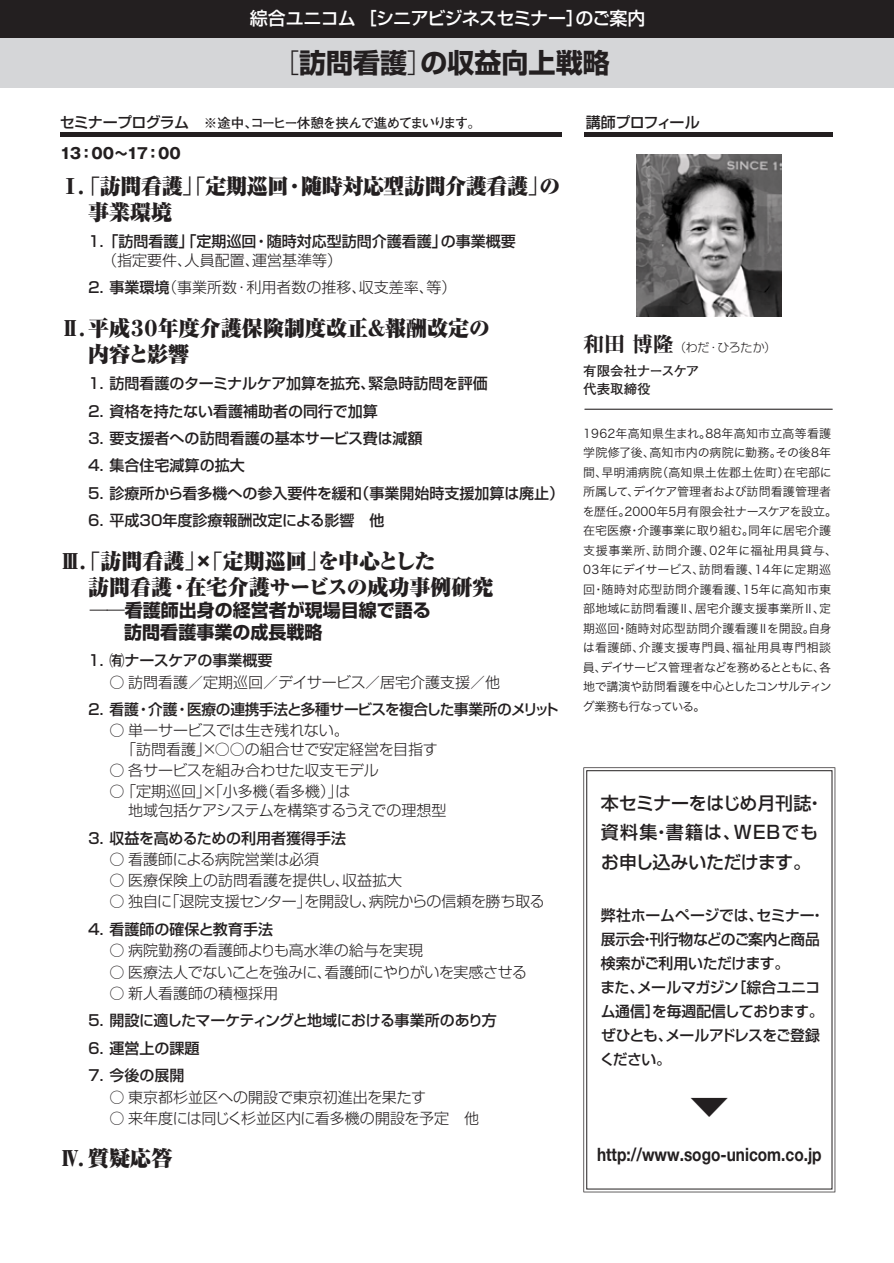
<style>
.page{position:relative;width:894px;height:1263px;background:#fff}
.page>*{position:absolute;margin:0;border:0;box-sizing:border-box;transform-origin:0 0}
.t1{font:500 31.05px "Shin Go Pro";color:#231f20;scale:1.3 1}
.t2{font:700 27px "Shin Go Pro";color:#231f20}
.t3{font:900 21px/25.8px "Ryumin Pro";color:#231f20}
.t4{font:900 21px/25.8px "Ryumin Pro";letter-spacing:-.02em;color:#231f20}
.t5{font:700 18.3px "Helvetica Neue";color:#231f20;scale:.84 1}
.t6{font:500 18px/29.5px "Shin Go Pro";letter-spacing:-.005em;color:#231f20}
.t7{font:700 18px/21.6px "Shin Go Pro";color:#231f20}
.t8{font:500 18px "Shin Go Pro";letter-spacing:-.045em;color:#fff}
.t9{font:300 15px/18.6px "Shin Go Pro";color:#231f20}
.t10{font:500 15px/27.5px "Shin Go Pro";letter-spacing:-.005em;color:#231f20}
.t11{font:500 15px/24px "Shin Go Pro";letter-spacing:-.03em;color:#231f20}
.t12{font:300 15px "Shin Go Pro";letter-spacing:-.03em;color:#231f20}
.t13{font:500 15px/27.5px "Shin Go Pro";letter-spacing:-.025em;color:#231f20}
.t14{font:300 15px "Shin Go Pro";letter-spacing:-.02em;color:#231f20}
.t15{font:700 15px "Gothic MB101 Pro";letter-spacing:-.04em;color:#231f20}
.t16{font:500 15px "Shin Go Pro";letter-spacing:-.045em;color:#231f20}
.t17{font:700 13.5px "Futo Go B101 Pro";letter-spacing:-.095em;color:#231f20}
.t18{font:700 13.5px/18px "Futo Go B101 Pro";color:#231f20}
.t19{font:12px/19.5px "Hira Kaku Pro W3";letter-spacing:.01em;color:#231f20}
.t20{font:300 12px "Shin Go Pro";letter-spacing:-.025em;color:#231f20}
.s1{font-weight:300}
.s2{font-family:"Shin Go Pro";font-weight:500;font-size:15px}
.s3{font-weight:500}
.s4{font-weight:500;font-size:15px}
.s5{font-family:"Midashi Min Pro MA31";font-weight:400;font-size:21px}
</style>
<div class="page">
<div style="left:0;top:0;width:894px;height:39px;background:#231f20"></div>
<div style="left:0;top:39px;width:894px;height:49px;background:#d5d6d8"></div>
<hr style="left:60px;top:133px;width:501px;height:4px;background:#231f20">
<hr style="left:584px;top:133px;width:248px;height:4px;background:#231f20">
<hr style="left:584px;top:409px;width:248px;height:1px;background:#231f20">
<div style="left:584px;top:768px;width:250px;height:423px;background:#fff;border:4px solid #fff"></div>
<div style="left:586px;top:770px;width:246px;height:419px;border:1px solid #231f20"></div>
<img style="left:636px;top:155px;width:145px;height:162px">
<h3 class="t8" style="left:250px;top:3px;width:397px">綜合ユニコム ［シニアビジネスセミナー］のご案内</h3>
<h2 class="t2" style="left:272px;top:41px;width:339px"><span class="s1">［</span>訪問看護<span class="s1">］</span>の収益向上戦略</h2>
<p class="t17" style="left:60px;top:112px;width:423px"><span class="s2">セミナープログラム　</span>※途中、コーヒー休憩を挟んで進めてまいります。</p>
<p class="t15" style="left:60px;top:141px;width:122px">13：00～17：00</p>
<h3 class="t4" style="left:88px;top:172px;width:473px;text-indent:-28px">Ⅰ．「訪問看護」「定期巡回・随時対応型訪問介護看護」の事業環境</h3>
<p class="t10" style="left:86px;top:226px;width:431px">１．「訪問看護」「定期巡回・随時対応型訪問介護看護」の事業概要</p>
<p class="t9" style="left:86px;top:245px;width:371px;line-height:27.5px;text-indent:16px">（指定要件、人員配置、運営基準等）<br><span class="s3">２．事業環境</span>（事業所数・利用者数の推移、収支差率、等）</p>
<h3 class="t3" style="left:88px;top:314px;width:403px;text-indent:-28px">Ⅱ．平成３０年度介護保険制度改正&amp;報酬改定の内容と影響</h3>
<p class="t10" style="left:86px;top:368px;width:479px">１．訪問看護のターミナルケア加算を拡充、緊急時訪問を評価<br>２．資格を持たない看護補助者の同行で加算<br>３．要支援者への訪問看護の基本サービス費は減額<br>４．集合住宅減算の拡大<br>5．診療所から看多機への参入要件を緩和（事業開始時支援加算は廃止）<br>6．平成30年度診療報酬改定による影響　他</p>
<h3 class="t3" style="left:88px;top:546px;width:406px;text-indent:-28px">Ⅲ．「訪問看護」×「定期巡回」を中心とした<br>訪問看護・在宅介護サービスの成功事例研究</h3>
<h3 class="t7" style="left:88px;top:597px;width:344px;text-indent:-28px"><span class="s4">　　</span><span class="s1">――</span>看護師出身の経営者が現場目線で語る　　訪問看護事業の成長戦略</h3>
<p class="t10" style="left:86px;top:645px;width:187px">１．㈲ナースケアの事業概要</p>
<p class="t9" style="left:110px;top:670px;width:392px">○ 訪問看護／定期巡回／デイサービス／居宅介護支援／他</p>
<p class="t10" style="left:86px;top:694px;width:474px">２．看護・介護・医療の連携手法と多種サービスを複合した事業所のメリット</p>
<p class="t9" style="left:121px;top:719px;width:318px;text-indent:-12px">○ 単一サービスでは生き残れない。<br>「訪問看護」×○○の組合せで安定経営を目指す</p>
<p class="t14" style="left:110px;top:758px;width:271px">○ 各サービスを組み合わせた収支モデル</p>
<p class="t9" style="left:128px;top:780px;width:320px;text-indent:-19px">○ 「定期巡回」×「小多機（看多機）」は<br>地域包括ケアシステムを構築するうえでの理想型</p>
<p class="t10" style="left:86px;top:822px;width:261px">３．収益を高めるための利用者獲得手法</p>
<p class="t9" style="left:110px;top:848px;width:211px">○ 看護師による病院営業は必須</p>
<p class="t9" style="left:110px;top:869px;width:294px">○ 医療保険上の訪問看護を提供し、収益拡大</p>
<p class="t12" style="left:110px;top:889px;width:436px">○ 独自に「退院支援センター」を開設し、病院からの信頼を勝ち取る</p>
<p class="t10" style="left:86px;top:913px;width:188px">４．看護師の確保と教育手法</p>
<p class="t9" style="left:110px;top:939px;width:315px">○ 病院勤務の看護師よりも高水準の給与を実現</p>
<p class="t12" style="left:110px;top:959px;width:419px">○ 医療法人でないことを強みに、看護師にやりがいを実感させる</p>
<p class="t9" style="left:110px;top:982px;width:170px">○ 新人看護師の積極採用</p>
<p class="t13" style="left:86px;top:1005px;width:412px">５．開設に適したマーケティングと地域における事業所のあり方<br>６．運営上の課題<br>７．今後の展開</p>
<p class="t9" style="left:110px;top:1085px;width:318px">○ 東京都杉並区への開設で東京初進出を果たす</p>
<p class="t9" style="left:110px;top:1107px;width:371px">○ 来年度には同じく杉並区内に看多機の開設を予定　他</p>
<h3 class="t3" style="left:60px;top:1144px;width:114px">Ⅳ．質疑応答</h3>
<p class="t16" style="left:586px;top:110px;width:115px">講師プロフィール</p>
<p class="t20" style="left:583px;top:338px;width:194px"><span class="s5">和田 博隆</span>（わだ・ひろたか）</p>
<p class="t18" style="left:583px;top:360px;width:118px">有限会社ナースケア代表取締役</p>
<p class="t19" style="left:582px;top:422px;width:256px">1962年高知県生まれ。88年高知市立高等看護学院修了後、高知市内の病院に勤務。その後8年間、早明浦病院（高知県土佐郡土佐町）在宅部に所属して、デイケア管理者および訪問看護管理者を歴任。2000年5月有限会社ナースケアを設立。在宅医療・介護事業に取り組む。同年に居宅介護支援事業所、訪問介護、02年に福祉用具貸与、<br>03年にデイサービス、訪問看護、14年に定期巡回・随時対応型訪問介護看護、15年に高知市東部地域に訪問看護Ⅱ、居宅介護支援事業所Ⅱ、定期巡回・随時対応型訪問介護看護Ⅱを開設。自身は看護師、介護支援専門員、福祉用具専門相談員、デイサービス管理者などを務めるとともに、各地で講演や訪問看護を中心としたコンサルティング業務も行なっている。</p>
<h3 class="t6" style="left:601px;top:786px;width:224px">本セミナーをはじめ月刊誌・資料集・書籍は、WEBでもお申し込みいただけます。</h3>
<p class="t11" style="left:599px;top:902px;width:226px">弊社ホームページでは、セミナー・展示会・刊行物などのご案内と商品検索がご利用いただけます。<br>また、メールマガジン［綜合ユニコム通信］を毎週配信しております。ぜひとも、メールアドレスをご登録ください。</p>
<h1 class="t1" style="left:689px;top:1081px;width:33px">▼</h1>
<h3 class="t5" style="left:597px;top:1140px;width:269px">http://www.sogo-unicom.co.jp</h3>
</div>
